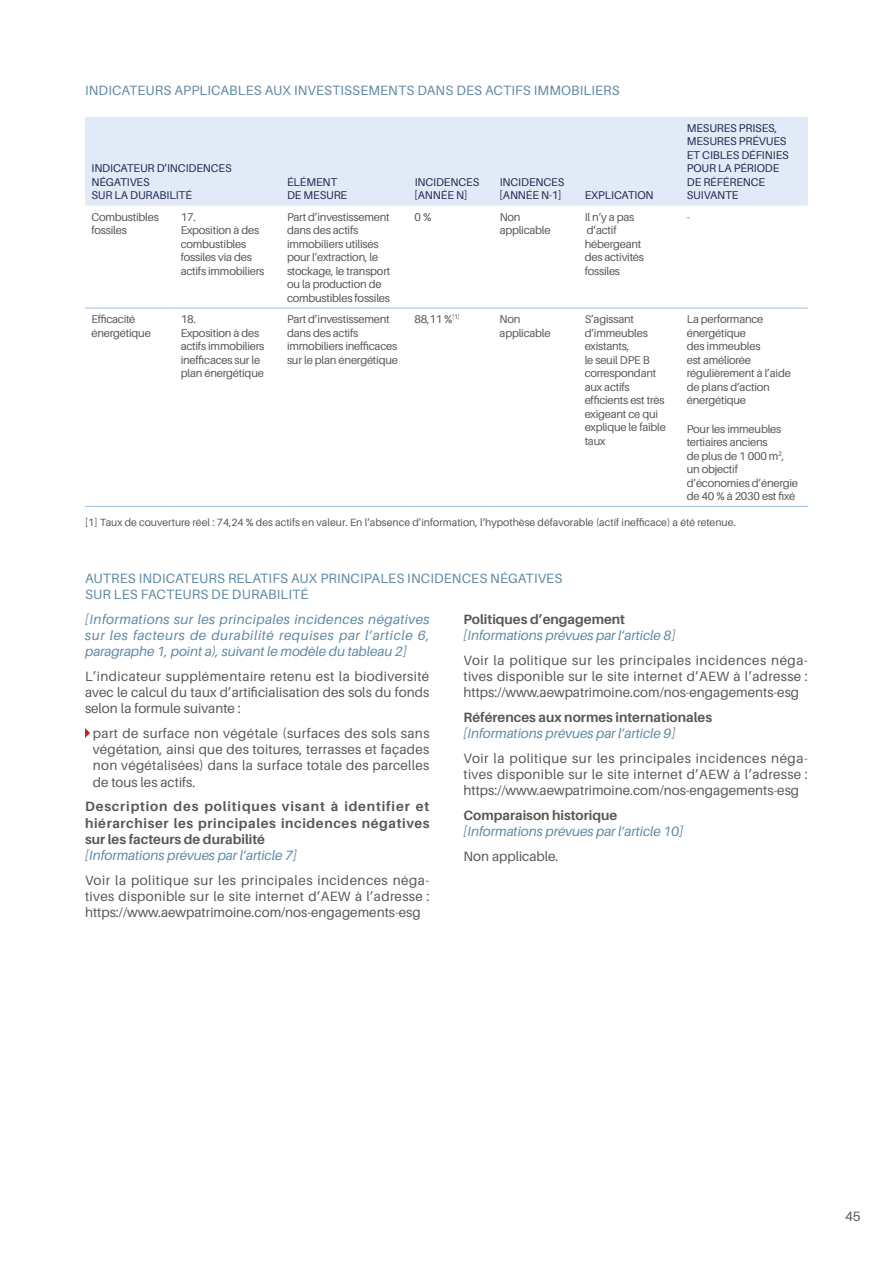
<style>
.page{position:relative;width:893px;height:1263px;background:#fff}
.page>*{position:absolute;margin:0;border:0;box-sizing:border-box;transform-origin:0 0}
.t1{font:13.5px/16.2px "Aileron";color:#575756;text-align:justify}
.t2{font:italic 13.5px/16.2px "Aileron";color:#5f88a4;text-align:justify}
.t3{font:700 13.5px/16.2px "Aileron";color:#575756;text-align:justify}
.t4{font:13.5px/16.2px "Aileron";letter-spacing:.01em;color:#5f88a4}
.t5{font:11.25px/13.5px "Aileron";letter-spacing:-.02em;color:#575756}
.t6{font:11.25px/13.5px "Aileron";letter-spacing:-.01em;color:#21264d}
.t7{font:10.5px "Aileron";color:#575756}
</style>
<div class="page">
<svg style="left:85px;top:728px;width:5px;height:10px"></svg>
<div style="left:85px;top:117px;width:723px;height:89px;background:#e2eaf8"></div>
<hr style="left:85px;top:308px;width:89px;height:1px;background:#9abbe4">
<hr style="left:174px;top:308px;width:107px;height:1px;background:#9abbe4">
<hr style="left:281px;top:308px;width:127px;height:1px;background:#9abbe4">
<hr style="left:408px;top:308px;width:85px;height:1px;background:#9abbe4">
<hr style="left:493px;top:308px;width:85px;height:1px;background:#9abbe4">
<hr style="left:578px;top:308px;width:102px;height:1px;background:#9abbe4">
<hr style="left:680px;top:308px;width:128px;height:1px;background:#9abbe4">
<hr style="left:85px;top:506px;width:89px;height:1px;background:#9abbe4">
<hr style="left:174px;top:506px;width:107px;height:1px;background:#9abbe4">
<hr style="left:281px;top:506px;width:127px;height:1px;background:#9abbe4">
<hr style="left:408px;top:506px;width:85px;height:1px;background:#9abbe4">
<hr style="left:493px;top:506px;width:85px;height:1px;background:#9abbe4">
<hr style="left:578px;top:506px;width:102px;height:1px;background:#9abbe4">
<hr style="left:680px;top:506px;width:128px;height:1px;background:#9abbe4">
<p class="t4" style="left:85px;top:83px;width:536px">INDICATEURS APPLICABLES AUX INVESTISSEMENTS DANS DES ACTIFS IMMOBILIERS</p>
<p class="t6" style="left:91px;top:162px;width:142px">INDICATEUR D’INCIDENCES<br>NÉGATIVES<br>SUR LA DURABILITÉ</p>
<p class="t6" style="left:287px;top:175px;width:62px">ÉLÉMENT<br>DE MESURE</p>
<p class="t6" style="left:415px;top:175px;width:66px">INCIDENCES [ANNÉE N]</p>
<p class="t6" style="left:500px;top:175px;width:66px">INCIDENCES [ANNÉE N-1]</p>
<p class="t6" style="left:585px;top:189px;width:70px">EXPLICATION</p>
<p class="t6" style="left:687px;top:121px;width:103px">MESURES PRISES,<br>MESURES PRÉVUES<br>ET CIBLES DÉFINIES<br>POUR LA PÉRIODE<br>DE RÉFÉRENCE<br>SUIVANTE</p>
<p class="t5" style="left:91px;top:210px;width:69px">Combustibles fossiles</p>
<p class="t5" style="left:181px;top:210px;width:85px">17.<br>Exposition à des combustibles fossiles via des actifs immobiliers</p>
<p class="t5" style="left:287px;top:210px;width:105px">Part d’investissement dans des actifs immobiliers utilisés pour l’extraction, le stockage, le transport ou la production de combustibles fossiles</p>
<p class="t5" style="left:415px;top:210px;width:18px">0%</p>
<p class="t5" style="left:500px;top:210px;width:52px">Non applicable</p>
<p class="t5" style="left:585px;top:210px;width:61px">Il n’y a pas d’actif hébergeant des activités fossiles</p>
<p class="t5" style="left:687px;top:210px;width:5px">-</p>
<p class="t5" style="left:91px;top:313px;width:61px">Efficacité énergétique</p>
<p class="t5" style="left:181px;top:313px;width:85px">18.<br>Exposition à des actifs immobiliers inefficaces sur le plan énergétique</p>
<p class="t5" style="left:287px;top:313px;width:112px">Part d’investissement dans des actifs immobiliers inefficaces sur le plan énergétique</p>
<p class="t5" style="left:415px;top:313px;width:47px">88,11 %<sup>[1]</sup></p>
<p class="t5" style="left:500px;top:313px;width:52px">Non applicable</p>
<p class="t5" style="left:585px;top:313px;width:83px">S’agissant d’immeubles existants,<br>le seuil DPE B correspondant aux actifs efficients est très exigeant ce qui explique le faible taux</p>
<p class="t5" style="left:687px;top:313px;width:106px">La performance énergétique<br>des immeubles<br>est améliorée régulièrement à l’aide de plans d’action énergétique</p>
<p class="t5" style="left:687px;top:422px;width:113px">Pour les immeubles tertiaires anciens<br>de plus de 1 000 m<sup>2</sup>, un objectif d’économies d’énergie de 40 % à 2030 est fixé</p>
<p class="t7" style="left:85px;top:516px;width:652px">[1] Taux de couverture réel : 74,24 % des actifs en valeur. En l’absence d’information, l’hypothèse défavorable (actif inefficace) a été retenue.</p>
<p class="t4" style="left:85px;top:570px;width:479px">AUTRES INDICATEURS RELATIFS AUX PRINCIPALES INCIDENCES NÉGATIVES<br>SUR LES FACTEURS DE DURABILITÉ</p>
<p class="t2" style="left:85px;top:611px;width:346px">[Informations sur les principales incidences négatives sur les facteurs de durabilité requises par l’article 6, paragraphe 1, point a), suivant le modèle du tableau 2]</p>
<p class="t1" style="left:85px;top:668px;width:346px">L’indicateur supplémentaire retenu est la biodiversité avec le calcul du taux d’artificialisation des sols du fonds selon la formule suivante :</p>
<p class="t1" style="left:93px;top:725px;width:338px">part de surface non végétale (surfaces des sols sans végétation, ainsi que des toitures, terrasses et façades non végétalisées) dans la surface totale des parcelles de tous les actifs.</p>
<p class="t3" style="left:85px;top:799px;width:346px">Description des politiques visant à identifier et hiérarchiser les principales incidences négatives sur les facteurs de durabilité</p>
<p class="t2" style="left:85px;top:847px;width:213px">[Informations prévues par l’article 7]</p>
<p class="t1" style="left:85px;top:872px;width:346px">Voir la politique sur les principales incidences néga&shy;tives disponible sur le site internet d’AEW à l’adresse : https://www.aewpatrimoine.com/nos-engagements-esg</p>
<p class="t3" style="left:463px;top:611px;width:163px">Politiques d’engagement</p>
<p class="t2" style="left:463px;top:627px;width:213px">[Informations prévues par l’article 8]</p>
<p class="t1" style="left:463px;top:652px;width:346px">Voir la politique sur les principales incidences néga&shy;tives disponible sur le site internet d’AEW à l’adresse : https://www.aewpatrimoine.com/nos-engagements-esg</p>
<p class="t3" style="left:463px;top:709px;width:250px">Références aux normes internationales</p>
<p class="t2" style="left:463px;top:725px;width:213px">[Informations prévues par l’article 9]</p>
<p class="t1" style="left:463px;top:750px;width:346px">Voir la politique sur les principales incidences néga&shy;tives disponible sur le site internet d’AEW à l’adresse : https://www.aewpatrimoine.com/nos-engagements-esg</p>
<p class="t3" style="left:463px;top:807px;width:155px">Comparaison historique</p>
<p class="t2" style="left:463px;top:823px;width:221px">[Informations prévues par l’article 10]</p>
<p class="t1" style="left:463px;top:848px;width:97px">Non applicable.</p>
<p class="t1" style="left:845px;top:1208px;width:17px">45</p>
</div>
